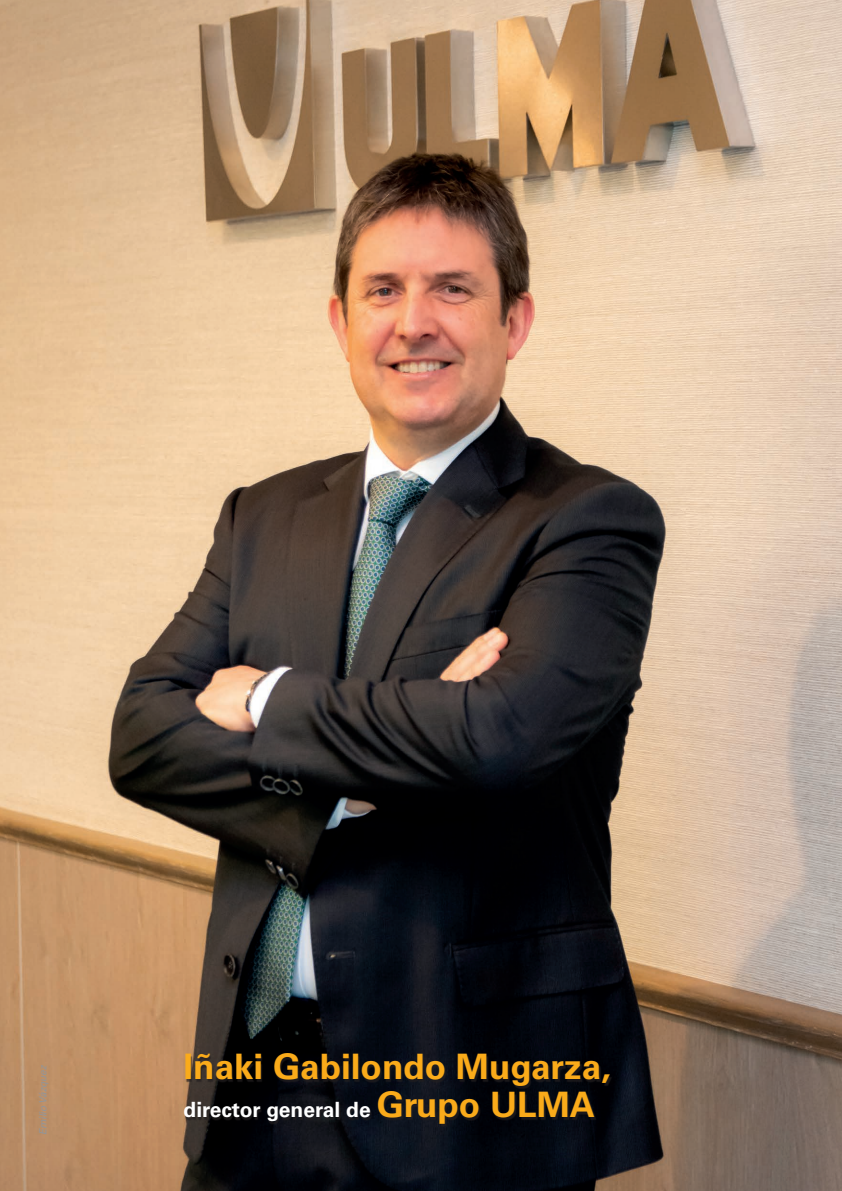
<style>
.page{position:relative;width:842px;height:1191px;background:#fff}
.page>*{position:absolute;margin:0;border:0;box-sizing:border-box;transform-origin:0 0}
.ENT_Entrevistat_Empr{font:700 35px "Univers LT";color:#faab1a}
.ENT_Entrevistat_Empr-2{font:700 21px "Univers LT";color:#fff}
._1_Fotograf{font:italic 10px "Univers LT";color:#939598}
.s1{font-size:35px;color:#faab1a}
</style>
<div class="page">
<img style="left:0;top:0;width:842px;height:1190px">
<div style="left:185px;top:1054px;width:427px;height:72px;background:#231f20;opacity:.7"></div>
<div style="left:0;top:0;width:71px;height:71px;background:#c7a480"></div>
<p class="_1_Fotograf" style="left:37px;top:1134px;width:72px;rotate:-90deg">Emilio Vázquez</p>
<p class="ENT_Entrevistat_Empr" style="left:183px;top:1046px;width:429px">Iñaki Gabilondo Mugarza,</p>
<p class="ENT_Entrevistat_Empr-2" style="left:183px;top:1097px;width:413px">director general de <span class="s1">Grupo ULMA</span></p>
</div>
